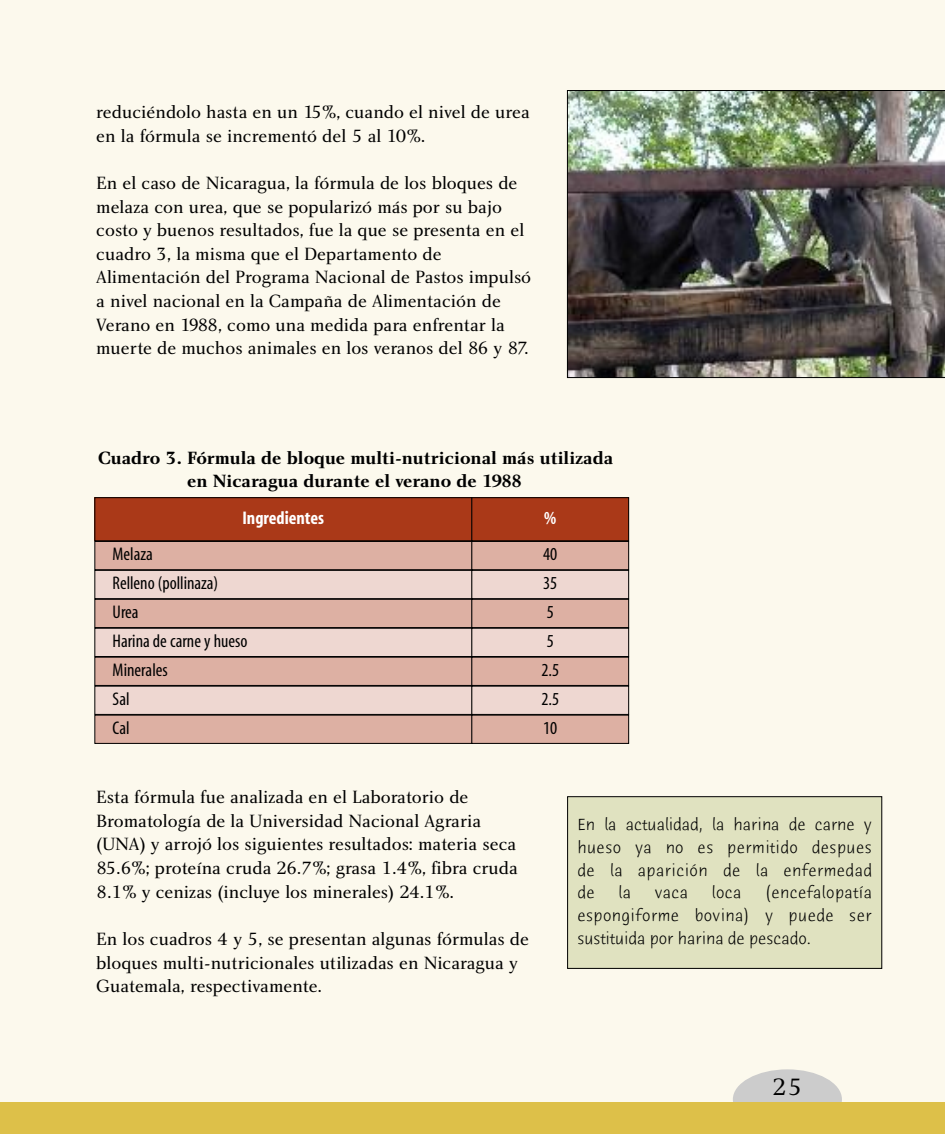
<style>
.page{position:relative;width:945px;height:1134px;background:#fcf9ed}
.page>*{position:absolute;margin:0;border:0;box-sizing:border-box;transform-origin:0 0}
.t1{font:24.5px "Charlotte Book Plain";color:#000}
.t2{font:18.38px/23.6px "Charlotte Book Plain";color:#000}
.t3{font:18.38px/23.6px "Charlotte Bold Plain";color:#000;text-align:center}
.t4{font:18.38px "Myriad MM.400.wt.300.wd";color:#000}
.t5{font:18.38px "Myriad MM.700.wt.300.wd";color:#fff}
.t6{font:300 17.5px/22.8px "Humana Sans ITC";letter-spacing:.025em;color:#000;text-align:justify}
</style>
<div class="page">
<div style="left:733px;top:1069px;width:109px;height:60px;background:#ccc;border-radius:50%"></div>
<div style="left:0;top:1102px;width:945px;height:32px;background:#ddc049"></div>
<div style="left:95px;top:541px;width:377px;height:29px;background:#ddb0a3"></div>
<div style="left:94px;top:541px;width:379px;height:29px;border:1px solid #000"></div>
<div style="left:95px;top:498px;width:377px;height:43px;background:#aa3918"></div>
<div style="left:94px;top:497px;width:378px;height:44px;border:1px solid #000"></div>
<div style="left:472px;top:541px;width:157px;height:29px;background:#ddb0a3"></div>
<div style="left:471px;top:541px;width:158px;height:29px;border:1px solid #000"></div>
<div style="left:95px;top:570px;width:377px;height:29px;background:#eed7d1"></div>
<div style="left:94px;top:570px;width:379px;height:29px;border:1px solid #000"></div>
<div style="left:472px;top:570px;width:157px;height:29px;background:#eed7d1"></div>
<div style="left:471px;top:570px;width:158px;height:29px;border:1px solid #000"></div>
<div style="left:95px;top:599px;width:377px;height:29px;background:#ddb0a3"></div>
<div style="left:94px;top:599px;width:379px;height:29px;border:1px solid #000"></div>
<div style="left:472px;top:599px;width:157px;height:29px;background:#ddb0a3"></div>
<div style="left:471px;top:599px;width:158px;height:29px;border:1px solid #000"></div>
<div style="left:95px;top:628px;width:377px;height:29px;background:#eed7d1"></div>
<div style="left:94px;top:628px;width:379px;height:29px;border:1px solid #000"></div>
<div style="left:472px;top:628px;width:157px;height:29px;background:#eed7d1"></div>
<div style="left:471px;top:628px;width:158px;height:29px;border:1px solid #000"></div>
<div style="left:95px;top:657px;width:377px;height:28px;background:#ddb0a3"></div>
<div style="left:94px;top:657px;width:379px;height:29px;border:1px solid #000"></div>
<div style="left:472px;top:657px;width:157px;height:28px;background:#ddb0a3"></div>
<div style="left:471px;top:657px;width:158px;height:29px;border:1px solid #000"></div>
<div style="left:95px;top:686px;width:377px;height:28px;background:#eed7d1"></div>
<div style="left:94px;top:686px;width:379px;height:29px;border:1px solid #000"></div>
<div style="left:472px;top:686px;width:157px;height:28px;background:#eed7d1"></div>
<div style="left:471px;top:686px;width:158px;height:29px;border:1px solid #000"></div>
<div style="left:95px;top:715px;width:377px;height:28px;background:#ddb0a3"></div>
<div style="left:94px;top:715px;width:379px;height:29px;border:1px solid #000"></div>
<div style="left:472px;top:715px;width:157px;height:28px;background:#ddb0a3"></div>
<div style="left:471px;top:715px;width:158px;height:29px;border:1px solid #000"></div>
<div style="left:472px;top:498px;width:157px;height:43px;background:#aa3918"></div>
<div style="left:471px;top:497px;width:158px;height:44px;border:1px solid #000"></div>
<img style="left:567px;top:90px;width:378px;height:288px">
<div style="left:568px;top:797px;width:314px;height:171px;background:#e0e2c0"></div>
<div style="left:567px;top:796px;width:315px;height:173px;border:1px solid #000"></div>
<p class="t2" style="left:96px;top:102px;width:435px">reduciéndolo hasta en un 15%, cuando el nivel de urea en la fórmula se incrementó del 5 al 10%.</p>
<p class="t2" style="left:96px;top:173px;width:437px">En el caso de Nicaragua, la fórmula de los bloques de melaza con urea, que se popularizó más por su bajo costo y buenos resultados, fue la que se presenta en el cuadro 3, la misma que el Departamento de Alimentación del Programa Nacional de Pastos impulsó a nivel nacional en la Campaña de Alimentación de Verano en 1988, como una medida para enfrentar la muerte de muchos animales en los veranos del 86 y 87.</p>
<p class="t3" style="left:98px;top:448px;width:517px">Cuadro 3. Fórmula de bloque multi-nutricional más utilizada en Nicaragua durante el verano de 1988</p>
<p class="t4" style="left:113px;top:547px;width:42px">Melaza</p>
<p class="t5" style="left:242px;top:511px;width:83px">Ingredientes</p>
<p class="t5" style="left:544px;top:511px;width:14px">%</p>
<p class="t4" style="left:543px;top:547px;width:16px">40</p>
<p class="t4" style="left:113px;top:576px;width:107px">Relleno (pollinaza)</p>
<p class="t4" style="left:543px;top:576px;width:16px">35</p>
<p class="t4" style="left:113px;top:605px;width:27px">Urea</p>
<p class="t4" style="left:547px;top:605px;width:9px">5</p>
<p class="t4" style="left:113px;top:634px;width:136px">Harina de carne y hueso</p>
<p class="t4" style="left:547px;top:634px;width:9px">5</p>
<p class="t4" style="left:113px;top:663px;width:57px">Minerales</p>
<p class="t4" style="left:541px;top:663px;width:19px">2.5</p>
<p class="t4" style="left:113px;top:692px;width:18px">Sal</p>
<p class="t4" style="left:541px;top:692px;width:19px">2.5</p>
<p class="t4" style="left:113px;top:721px;width:18px">Cal</p>
<p class="t4" style="left:543px;top:721px;width:16px">10</p>
<p class="t2" style="left:96px;top:787px;width:423px">Esta fórmula fue analizada en el Laboratorio de Bromatología de la Universidad Nacional Agraria (UNA) y arrojó los siguientes resultados: materia seca 85.6%; proteína cruda 26.7%; grasa 1.4%, fibra cruda 8.1% y cenizas (incluye los minerales) 24.1%.</p>
<p class="t2" style="left:96px;top:929px;width:434px">En los cuadros 4 y 5, se presentan algunas fórmulas de bloques multi-nutricionales utilizadas en Nicaragua y<br>Guatemala, respectivamente.</p>
<p class="t6" style="left:577px;top:814px;width:296px">En la actualidad, la harina de carne y hueso ya no es permitido despues de la aparición de la enfermedad de</p>
<p class="t6" style="left:577px;top:883px;width:296px;text-indent:188px">(encefalopatía espongiforme bovina) y puede ser sustituida por harina de pescado.</p>
<p class="t6" style="left:618px;top:883px;width:14px">la</p>
<p class="t6" style="left:655px;top:883px;width:35px">vaca</p>
<p class="t6" style="left:712px;top:883px;width:31px">loca</p>
<h1 class="t1" style="left:773px;top:1078px;width:31px">25</h1>
</div>
